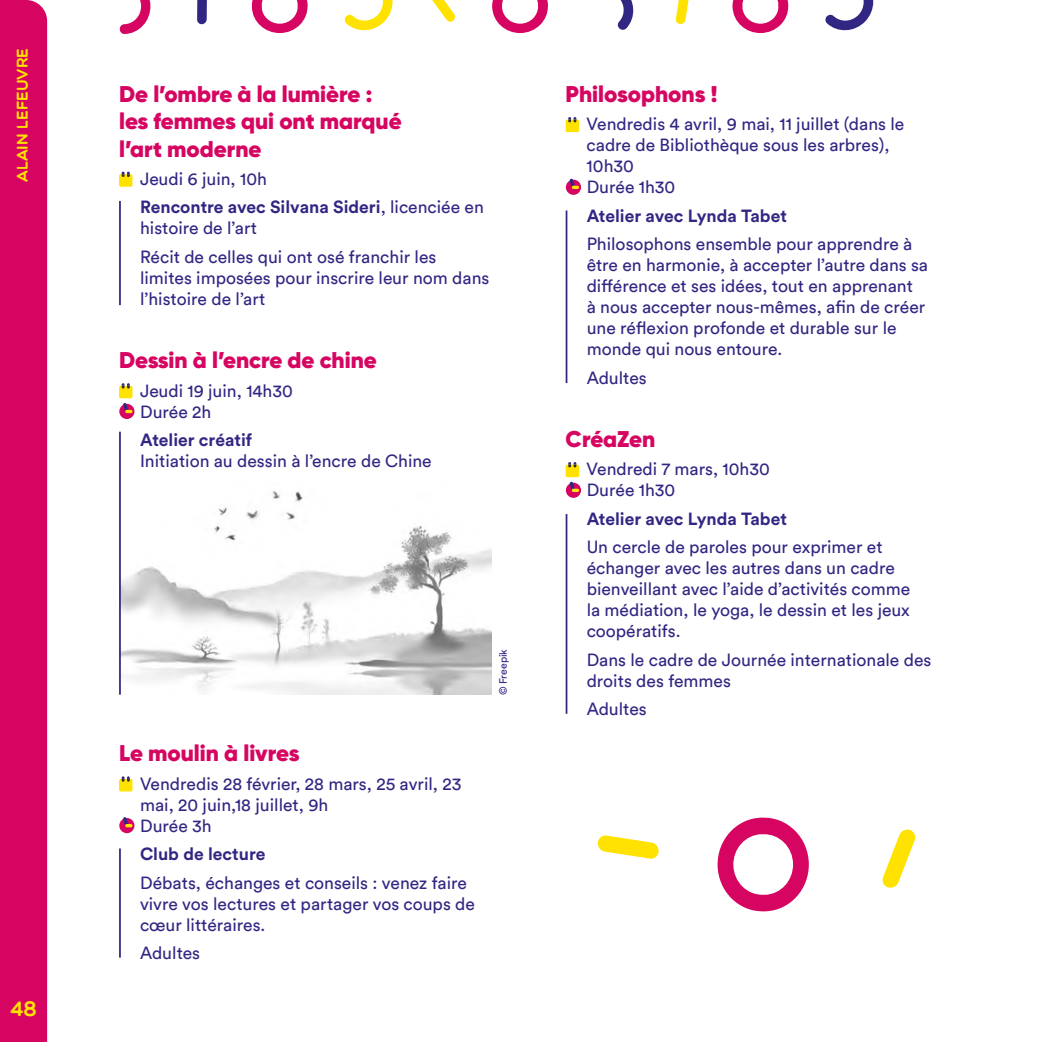
<style>
.page{position:relative;width:1042px;height:1042px;background:#fff}
.page>*{position:absolute;margin:0;border:0;box-sizing:border-box;transform-origin:0 0}
.t1{font:900 22.75px/27.3px "Gilroy";color:#d60561}
.t2{font:21px "Multicolore";color:#ffe200}
.t3{font:17.5px/21px "Circular Std";color:#312783}
.t4{font:700 17.5px "Circular Std";color:#312783}
.t5{font:15.75px "Multicolore";color:#ffe200}
.t6{font:10.5px "Circular Std";color:#312783}
.s1{font-weight:700}
</style>
<div class="page">
<div style="left:119px;top:174px;width:13px;height:13px;background:#ffe200;border-radius:2px"></div>
<svg style="left:122px;top:172px;width:8px;height:5px"></svg>
<div style="left:119px;top:386px;width:13px;height:12px;background:#ffe200;border-radius:2px"></div>
<svg style="left:122px;top:383px;width:8px;height:5px"></svg>
<svg style="left:119px;top:404px;width:15px;height:15px"></svg>
<svg style="left:123px;top:403px;width:10px;height:10px"></svg>
<div style="left:119px;top:779px;width:13px;height:12px;background:#ffe200;border-radius:2px"></div>
<svg style="left:122px;top:776px;width:8px;height:6px"></svg>
<svg style="left:119px;top:818px;width:15px;height:15px"></svg>
<svg style="left:123px;top:817px;width:10px;height:10px"></svg>
<div style="left:566px;top:120px;width:13px;height:12px;background:#ffe200;border-radius:2px"></div>
<svg style="left:568px;top:117px;width:8px;height:5px"></svg>
<div style="left:566px;top:180px;width:15px;height:15px;background:#d60561;border-radius:50%"></div>
<svg style="left:569px;top:179px;width:10px;height:10px"></svg>
<div style="left:566px;top:465px;width:13px;height:12px;background:#ffe200;border-radius:2px"></div>
<svg style="left:568px;top:462px;width:8px;height:5px"></svg>
<div style="left:566px;top:483px;width:15px;height:15px;background:#d60561;border-radius:50%"></div>
<svg style="left:569px;top:482px;width:10px;height:10px"></svg>
<img style="left:121px;top:491px;width:370px;height:203px">
<hr style="left:566px;top:514px;width:1px;height:200px;background:#312783">
<hr style="left:566px;top:210px;width:1px;height:173px;background:#312783">
<hr style="left:119px;top:848px;width:2px;height:109px;background:#312783">
<hr style="left:119px;top:432px;width:2px;height:262px;background:#312783">
<hr style="left:119px;top:201px;width:2px;height:104px;background:#312783">
<svg style="left:882px;top:829px;width:34px;height:59px"></svg>
<svg style="left:717px;top:817px;width:92px;height:94px"></svg>
<svg style="left:597px;top:835px;width:62px;height:24px"></svg>
<div style="left:0;top:0;width:47px;height:1042px;background:#d60561"></div>
<svg style="left:825px;top:0;width:48px;height:31px"></svg>
<svg style="left:675px;top:0;width:14px;height:24px"></svg>
<svg style="left:732px;top:0;width:56px;height:33px"></svg>
<svg style="left:617px;top:0;width:17px;height:30px"></svg>
<svg style="left:432px;top:0;width:23px;height:22px"></svg>
<svg style="left:492px;top:0;width:56px;height:33px"></svg>
<svg style="left:344px;top:0;width:48px;height:31px"></svg>
<svg style="left:197px;top:0;width:10px;height:24px"></svg>
<svg style="left:252px;top:0;width:56px;height:33px"></svg>
<svg style="left:119px;top:0;width:32px;height:34px"></svg>
<p class="t5" style="left:13px;top:182px;width:136px;rotate:-90deg">alain lefeuvre</p>
<p class="t2" style="left:10px;top:995px;width:28px">48</p>
<h1 class="t1" style="left:119px;top:80px;width:284px">De l’ombre à la lumière : les femmes qui ont marqué l’art moderne</h1>
<p class="t3" style="left:140px;top:164px;width:345px;line-height:28.3px">Jeudi 6 juin, 10h<br><span class="s1">Rencontre avec Silvana Sideri</span>, licenciée en</p>
<p class="t3" style="left:140px;top:214px;width:298px;line-height:28.3px">histoire de l’art<br>Récit de celles qui ont osé franchir les</p>
<p class="t3" style="left:140px;top:267px;width:351px">limites imposées pour inscrire leur nom dans l’histoire de l’art</p>
<h1 class="t1" style="left:119px;top:346px;width:259px">Dessin à l’encre de chine</h1>
<p class="t3" style="left:140px;top:380px;width:154px">Jeudi 19 juin, 14h30<br>Durée 2h</p>
<p class="t4" style="left:140px;top:428px;width:113px">Atelier créatif</p>
<p class="t3" style="left:140px;top:450px;width:293px">Initiation au dessin à l’encre de Chine</p>
<h1 class="t1" style="left:119px;top:739px;width:182px">Le moulin à livres</h1>
<p class="t3" style="left:140px;top:773px;width:323px">Vendredis 28 février, 28 mars, 25 avril, 23 mai, 20 juin,18 juillet, 9h<br>Durée 3h</p>
<p class="t4" style="left:140px;top:843px;width:127px">Club de lecture</p>
<p class="t3" style="left:140px;top:872px;width:336px">Débats, échanges et conseils : venez faire vivre vos lectures et partager vos coups de cœur littéraires.</p>
<p class="t3" style="left:140px;top:942px;width:62px">Adultes</p>
<p class="t6" style="left:497px;top:695px;width:48px;rotate:-90deg">© Freepik</p>
<h1 class="t1" style="left:566px;top:80px;width:153px">Philosophons !</h1>
<p class="t3" style="left:587px;top:114px;width:319px">Vendredis 4 avril, 9 mai, 11 juillet (dans le cadre de Bibliothèque sous les arbres),<br>10h30<br>Durée 1h30</p>
<p class="t4" style="left:587px;top:204px;width:202px">Atelier avec Lynda Tabet</p>
<p class="t3" style="left:587px;top:233px;width:343px">Philosophons ensemble pour apprendre à être en harmonie, à accepter l’autre dans sa différence et ses idées, tout en apprenant<br>à nous accepter nous-mêmes, afin de créer une réflexion profonde et durable sur le monde qui nous entoure.</p>
<p class="t3" style="left:587px;top:367px;width:62px">Adultes</p>
<h1 class="t1" style="left:566px;top:425px;width:91px">CréaZen</h1>
<p class="t3" style="left:587px;top:458px;width:185px">Vendredi 7 mars, 10h30<br>Durée 1h30</p>
<p class="t4" style="left:587px;top:507px;width:202px">Atelier avec Lynda Tabet</p>
<p class="t3" style="left:587px;top:536px;width:325px">Un cercle de paroles pour exprimer et échanger avec les autres dans un cadre bienveillant avec l’aide d’activités comme la médiation, le yoga, le dessin et les jeux coopératifs.</p>
<p class="t3" style="left:587px;top:649px;width:346px">Dans le cadre de Journée internationale des droits des femmes</p>
<p class="t3" style="left:587px;top:698px;width:62px">Adultes</p>
</div>
